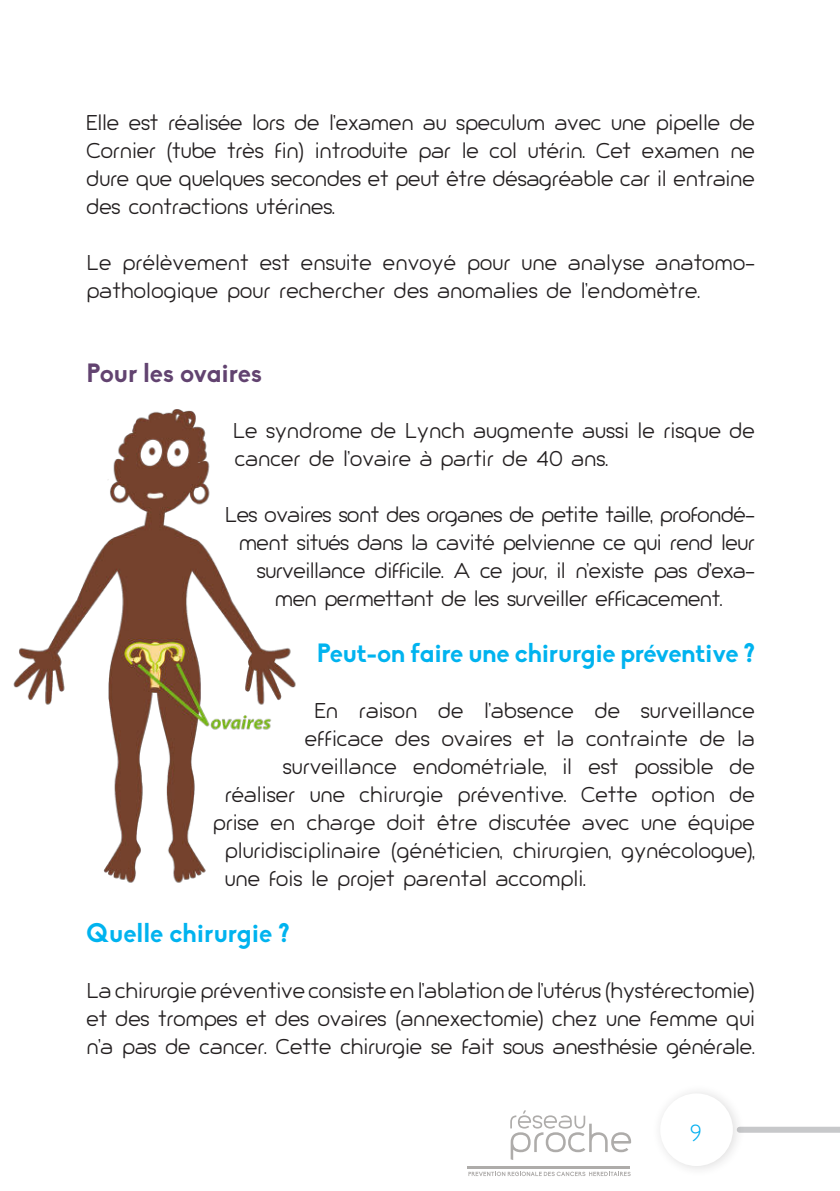
<style>
.page{position:relative;width:840px;height:1191px;background:#fff}
.page>*{position:absolute;margin:0;border:0;box-sizing:border-box;transform-origin:0 0}
.t1{font:700 26px "Biko";letter-spacing:-.01em;color:#00b3ef}
.t2{font:700 26px "Biko";letter-spacing:-.015em;color:#624370}
.t3{font:300 24px "Gill Sans";color:#00aeef}
.t4{font:20px/28px "Giorgio";color:#231f20;text-align:justify}
.t5{font:20px "Giorgio";letter-spacing:-.025em;color:#231f20}
</style>
<div class="page">
<div style="left:739px;top:1126px;width:100px;height:6px;background:#c7c8ca"></div>
<div style="left:651px;top:1083px;width:94px;height:94px;background:#231f20;opacity:.15"></div>
<div style="left:660px;top:1093px;width:72px;height:73px;background:#fff;border-radius:50%"></div>
<svg style="left:468px;top:1171px;width:162px;height:5px"></svg>
<hr style="left:467px;top:1166px;width:163px;height:2px;background:#aeacaa">
<svg style="left:510px;top:1110px;width:120px;height:50px"></svg>
<img style="left:13px;top:409px;width:283px;height:474px">
<p class="t4" style="left:86px;top:110px;width:669px">Elle est réalisée lors de l’examen au speculum avec une pipelle de Cornier (tube très fin) introduite par le col utérin. Cet examen ne dure que quelques secondes et peut être désagréable car il entraine des contractions utérines.</p>
<p class="t4" style="left:86px;top:250px;width:669px">Le prélèvement est ensuite envoyé pour une analyse anatomo&shy;pathologique pour rechercher des anomalies de l’endomètre.</p>
<h1 class="t2" style="left:86px;top:363px;width:177px">Pour les ovaires</h1>
<p class="t4" style="left:232px;top:418px;width:523px">Le syndrome de Lynch augmente aussi le risque de cancer de l’ovaire à partir de 40 ans.</p>
<p class="t5" style="left:224px;top:506px;width:531px">Les ovaires sont des organes de petite taille, profondé-</p>
<p class="t5" style="left:238px;top:534px;width:517px">ment situés dans la cavité pelvienne ce qui rend leur</p>
<p class="t5" style="left:256px;top:562px;width:499px">surveillance difficile. A ce jour, il n’existe pas d’exa-</p>
<p class="t5" style="left:274px;top:590px;width:449px">men permettant de les surveiller efficacement.</p>
<h1 class="t1" style="left:316px;top:643px;width:439px">Peut-on faire une chirurgie préventive ?</h1>
<p class="t4" style="left:314px;top:698px;width:441px">En raison de l’absence de surveillance</p>
<p class="t4" style="left:304px;top:726px;width:451px">efficace des ovaires et la contrainte de la</p>
<p class="t4" style="left:282px;top:754px;width:473px">surveillance endométriale, il est possible de</p>
<p class="t4" style="left:224px;top:782px;width:531px">réaliser une chirurgie préventive. Cette option de</p>
<p class="t4" style="left:212px;top:810px;width:543px">prise en charge doit être discutée avec une équipe</p>
<p class="t4" style="left:224px;top:838px;width:531px">pluridisciplinaire (généticien, chirurgien, gynécologue),</p>
<p class="t4" style="left:224px;top:866px;width:362px">une fois le projet parental accompli.</p>
<h1 class="t1" style="left:86px;top:923px;width:204px">Quelle chirurgie ?</h1>
<p class="t4" style="left:86px;top:978px;width:669px">La chirurgie préventive consiste en l’ablation de l’utérus (hystérectomie) et des trompes et des ovaires (annexectomie) chez une femme qui n’a pas de cancer. Cette chirurgie se fait sous anesthésie générale.</p>
<p class="t3" style="left:690px;top:1118px;width:13px">9</p>
</div>
